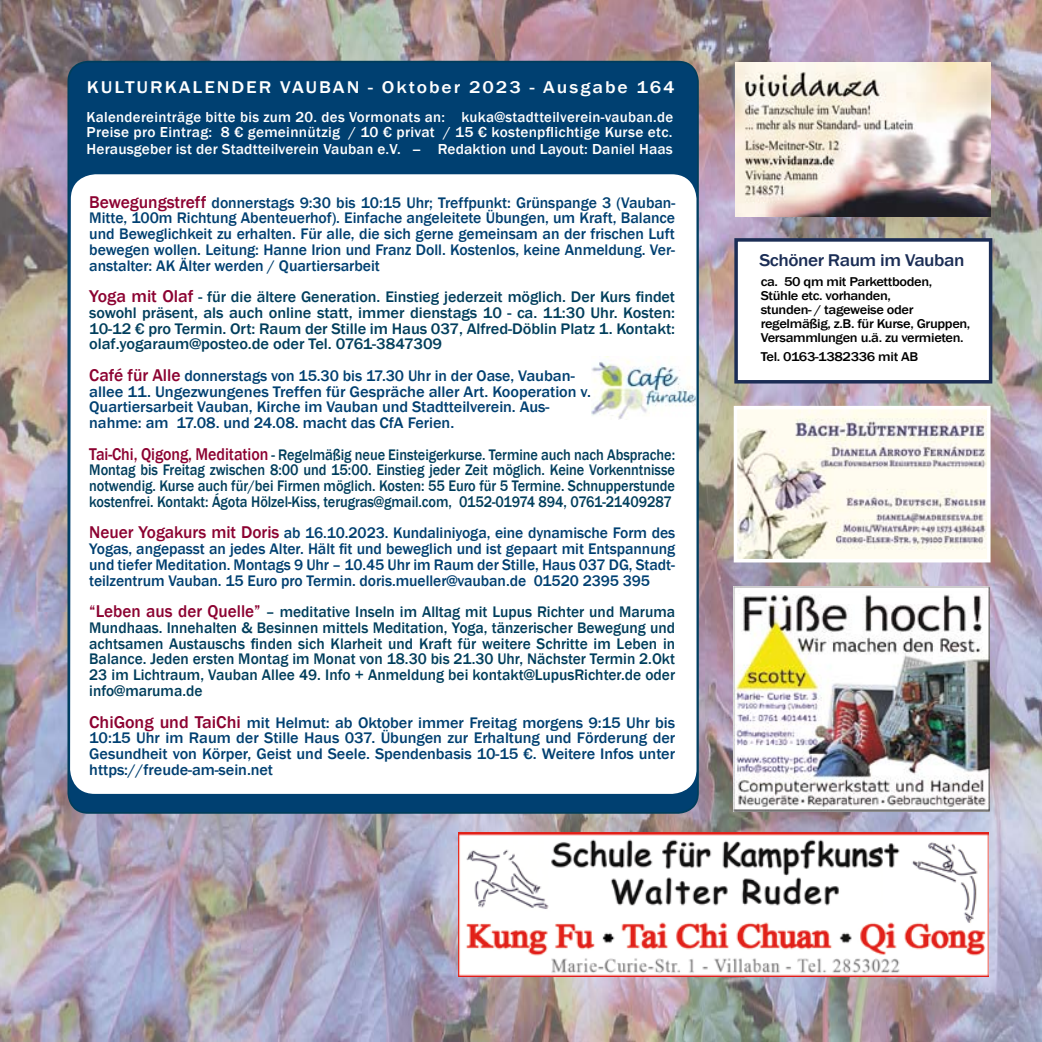
<style>
.page{position:relative;width:1042px;height:1042px;background:#fff}
.page>*{position:absolute;margin:0;border:0;box-sizing:border-box;transform-origin:0 0}
.t1{font:500 17.5px "Franklin Gothic";letter-spacing:.1em;color:#fff;scale:1.12 1}
.t2{font:500 17.5px "Franklin Gothic";letter-spacing:-.025em;color:#1b2d55;scale:1.1 1}
.t3{font:500 15.75px/15.8px "Franklin Gothic";letter-spacing:-.005em;color:#004071;text-align:justify}
.t4{font:500 15.75px/15.8px "Franklin Gothic";letter-spacing:-.005em;color:#003e5c;text-align:justify}
.t5{font:500 15.75px/15.8px "Franklin Gothic";letter-spacing:-.005em;color:#003e5c;text-align:justify;scale:.91 1}
.t6{font:500 14.88px/14.9px "Franklin Gothic";letter-spacing:.02em;color:#fff}
.t7{font:500 13.12px/14px "Franklin Gothic";letter-spacing:-.025em;color:#000;scale:1.1 1}
.s1{font-size:17.5px;color:#8c0231}
</style>
<div class="page">
<img style="left:494px;top:0;width:548px;height:550px">
<img style="left:0;top:0;width:494px;height:1042px">
<img style="left:493px;top:550px;width:549px;height:492px">
<div style="left:67px;top:61px;width:632px;height:753px;background:#004071"></div>
<svg style="left:70px;top:174px;width:626px;height:620px"></svg>
<img style="left:458px;top:833px;width:530px;height:144px">
<img style="left:592px;top:356px;width:104px;height:64px">
<img style="left:733px;top:586px;width:257px;height:225px">
<svg style="left:734px;top:238px;width:258px;height:145px"></svg>
<div style="left:748px;top:245px;width:235px;height:130px;background:#fff"></div>
<img style="left:735px;top:62px;width:255px;height:154px">
<svg style="left:734px;top:406px;width:256px;height:156px"></svg>
<p class="t1" style="left:87px;top:76px;width:526px">KULTURKALENDER VAUBAN - Oktober 2023 - Ausgabe 164</p>
<p class="t6" style="left:87px;top:110px;width:588px">Kalendereinträge bitte bis zum 20. des Vormonats an: kuka@stadtteilverein-vauban.de<br>Preise pro Eintrag: 8 € gemeinnützig / 10 € privat / 15 € kostenpflichtige Kurse etc.</p>
<p class="t6" style="left:87px;top:142px;width:588px">Herausgeber ist der Stadtteilverein Vauban e.V. - Redaktion und Layout: Daniel Haas</p>
<p class="t3" style="left:89px;top:195px;width:587px"><span class="s1">Bewegungstreff</span> donnerstags 9:30 bis 10:15 Uhr; Treffpunkt: Grünspange 3 (Vauban-Mitte, 100m Richtung Abenteuerhof). Einfache angeleitete Übungen, um Kraft, Balance und Beweglichkeit zu erhalten. Für alle, die sich gerne gemeinsam an der frischen Luft bewegen wollen. Leitung: Hanne Irion und Franz Doll. Kostenlos, keine Anmeldung. Ver&shy;anstalter: AK Älter werden / Quartiersarbeit</p>
<p class="t4" style="left:89px;top:289px;width:587px"><span class="s1">Yoga mit Olaf</span> - für die ältere Generation. Einstieg jederzeit möglich. Der Kurs findet sowohl präsent, als auch online statt, immer dienstags 10 - ca. 11:30 Uhr. Kosten:<br>10-12 € pro Termin. Ort: Raum der Stille im Haus 037, Alfred-Döblin Platz 1. Kontakt: olaf.yogaraum@posteo.de oder Tel. 0761-3847309</p>
<p class="t3" style="left:89px;top:368px;width:503px;text-align:left"><span class="s1">Café für Alle</span> donnerstags von 15.30 bis 17.30 Uhr in der Oase, Vauban&shy;allee 11. Ungezwungenes Treffen für Gespräche aller Art. Kooperation v.<br>Quartiersarbeit Vauban, Kirche im Vauban und Stadtteilverein. Aus&shy;nahme: am 17.08. und 24.08. macht das CfA Ferien.</p>
<p class="t5" style="left:89px;top:447px;width:645px"><span class="s1">Tai-Chi, Qigong, Meditation</span> - Regelmäßig neue Einsteigerkurse. Termine auch nach Absprache:<br>Montag bis Freitag zwischen 8:00 und 15:00. Einstieg jeder Zeit möglich. Keine Vorkenntnisse notwendig. Kurse auch für/bei Firmen möglich. Kosten: 55 Euro für 5 Termine. Schnupperstunde kostenfrei. Kontakt: Ágota Hölzel-Kiss, terugras@gmail.com, 0152-01974 894, 0761-21409287</p>
<p class="t3" style="left:89px;top:525px;width:587px"><span class="s1">Neuer Yogakurs mit Doris</span> ab 16.10.2023. Kundaliniyoga, eine dynamische Form des Yogas, angepasst an jedes Alter. Hält fit und beweglich und ist gepaart mit Entspannung und tiefer Meditation. Montags 9 Uhr – 10.45 Uhr im Raum der Stille, Haus 037 DG, Stadt&shy;teilzentrum Vauban. 15 Euro pro Termin. doris.mueller@vauban.de 01520 2395 395</p>
<p class="t4" style="left:89px;top:604px;width:587px"><span class="s1">“Leben aus der Quelle”</span> – meditative Inseln im Alltag mit Lupus Richter und Maruma Mundhaas. Innehalten &amp; Besinnen mittels Meditation, Yoga, tänzerischer Bewegung und achtsamen Austauschs finden sich Klarheit und Kraft für weitere Schritte im Leben in Balance. Jeden ersten Montag im Monat von 18.30 bis 21.30 Uhr, Nächster Termin 2.Okt 23 im Lichtraum, Vauban Allee 49. Info + Anmeldung bei kontakt@LupusRichter.de oder info@maruma.de</p>
<p class="t3" style="left:89px;top:714px;width:587px"><span class="s1">ChiGong und TaiChi</span> mit Helmut: ab Oktober immer Freitag morgens 9:15 Uhr bis 10:15 Uhr im Raum der Stille Haus 037. Übungen zur Erhaltung und Förderung der Gesundheit von Körper, Geist und Seele. Spendenbasis 10-15 €. Weitere Infos unter https://freude-am-sein.net</p>
<p class="t2" style="left:759px;top:250px;width:188px">Schöner Raum im Vauban</p>
<p class="t7" style="left:760px;top:274px;width:192px">ca. 50 qm mit Parkettboden,<br>Stühle etc. vorhanden,<br>stunden- / tageweise oder regelmäßig, z.B. für Kurse, Gruppen,<br>Versammlungen u.ä. zu vermieten.</p>
<p class="t7" style="left:760px;top:350px;width:145px">Tel. 0163-1382336 mit AB</p>
</div>
